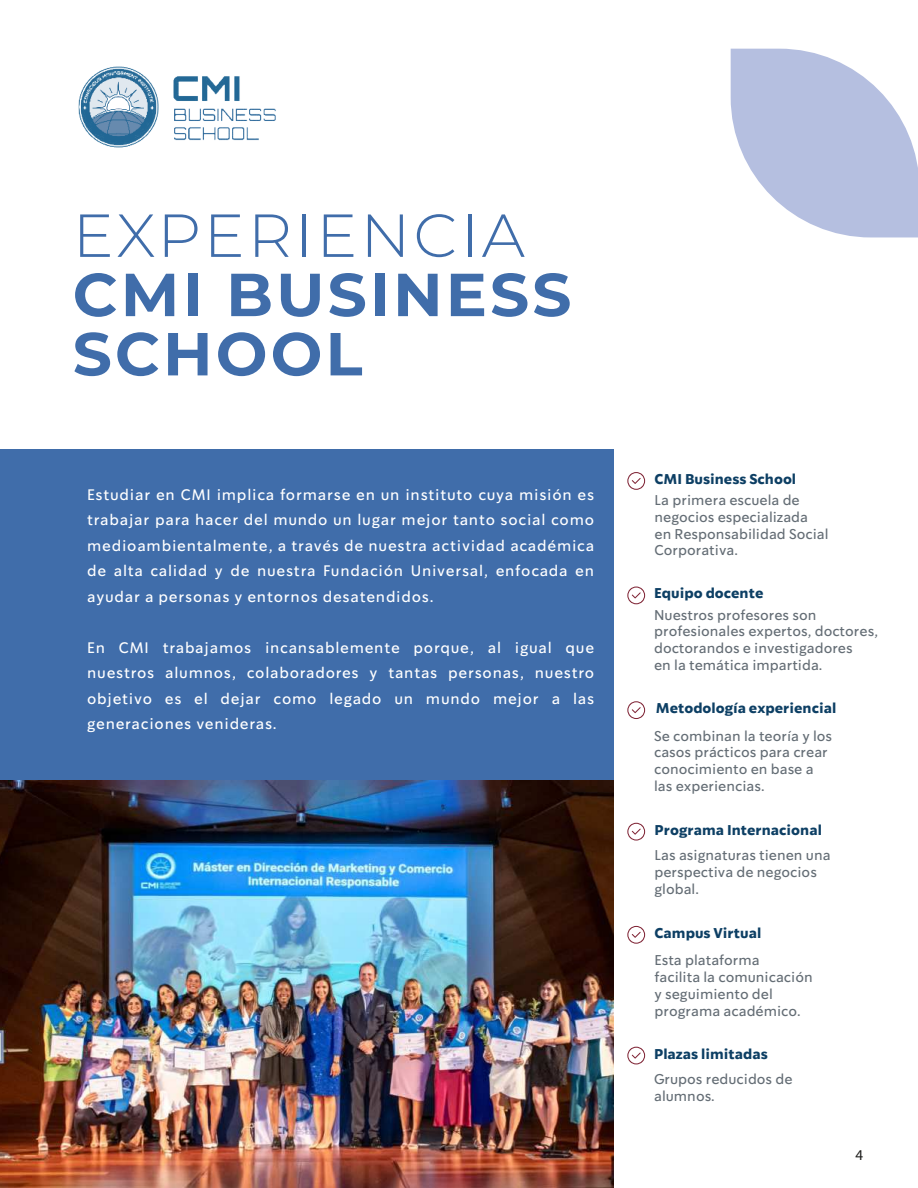
<style>
.page{position:relative;width:918px;height:1188px;background:#fff}
.page>*{position:absolute;margin:0;border:0;box-sizing:border-box;transform-origin:0 0}
.t1{font:700 60.6px/59.2px "Montserrat";letter-spacing:.05em;color:#406daa}
.t2{font:300 60.6px "Montserrat";letter-spacing:.05em;color:#406daa}
.t3{font:15px/25.5px "So Do Sans";letter-spacing:.05em;color:#fff;text-align:justify}
.t4{font:15px "Myriad Pro";color:#1d1d1b}
.t5{font:13.95px/16.8px "So Do Sans";color:#646d75}
.t6{font:700 13.95px "So Do Sans";color:#0d3f64}
</style>
<div class="page">
<div style="left:0;top:450px;width:613px;height:738px;background:#406daa"></div>
<svg style="left:627px;top:472px;width:18px;height:18px"></svg>
<svg style="left:627px;top:587px;width:18px;height:17px"></svg>
<svg style="left:627px;top:926px;width:18px;height:18px"></svg>
<svg style="left:627px;top:701px;width:18px;height:18px"></svg>
<svg style="left:627px;top:823px;width:18px;height:18px"></svg>
<svg style="left:627px;top:1047px;width:18px;height:17px"></svg>
<svg style="left:731px;top:49px;width:187px;height:188px"></svg>
<img style="left:78px;top:66px;width:198px;height:82px">
<img style="left:0;top:781px;width:613px;height:407px">
<h1 class="t2" style="left:73px;top:204px;width:454px">EXPERIENCIA</h1>
<h1 class="t1" style="left:73px;top:266px;width:500px">CMI BUSINESS<br>SCHOOL</h1>
<p class="t3" style="left:87px;top:483px;width:509px">Estudiar en CMI implica formarse en un instituto cuya misión es trabajar para hacer del mundo un lugar mejor tanto social como medioambientalmente, a través de nuestra actividad académica de alta calidad y de nuestra Fundación Universal, enfocada en ayudar a personas y entornos desatendidos.</p>
<p class="t3" style="left:87px;top:636px;width:509px">En CMI trabajamos incansablemente porque, al igual que nuestros alumnos, colaboradores y tantas personas, nuestro objetivo es el dejar como legado un mundo mejor a las generaciones venideras.</p>
<p class="t6" style="left:655px;top:471px;width:143px">CMI Business School</p>
<p class="t5" style="left:655px;top:493px;width:176px">La primera escuela de negocios especializada<br>en Responsabilidad Social<br>Corporativa.</p>
<p class="t6" style="left:654px;top:586px;width:111px">Equipo docente</p>
<p class="t5" style="left:654px;top:607px;width:226px">Nuestros profesores son profesionales expertos, doctores, doctorandos e investigadores<br>en la temática impartida.</p>
<p class="t6" style="left:656px;top:701px;width:182px">Metodología experiencial</p>
<p class="t5" style="left:654px;top:728px;width:180px">Se combinan la teoría y los casos prácticos para crear conocimiento en base a las experiencias.</p>
<p class="t6" style="left:655px;top:822px;width:169px">Programa Internacional</p>
<p class="t5" style="left:655px;top:848px;width:178px">Las asignaturas tienen una perspectiva de negocios global.</p>
<p class="t6" style="left:655px;top:925px;width:108px">Campus Virtual</p>
<p class="t5" style="left:655px;top:953px;width:160px">Esta plataforma<br>facilita la comunicación y seguimiento del programa académico.</p>
<p class="t6" style="left:654px;top:1046px;width:115px">Plazas limitadas</p>
<p class="t5" style="left:654px;top:1072px;width:140px">Grupos reducidos de alumnos.</p>
<p class="t4" style="left:856px;top:1146px;width:9px">4</p>
</div>
